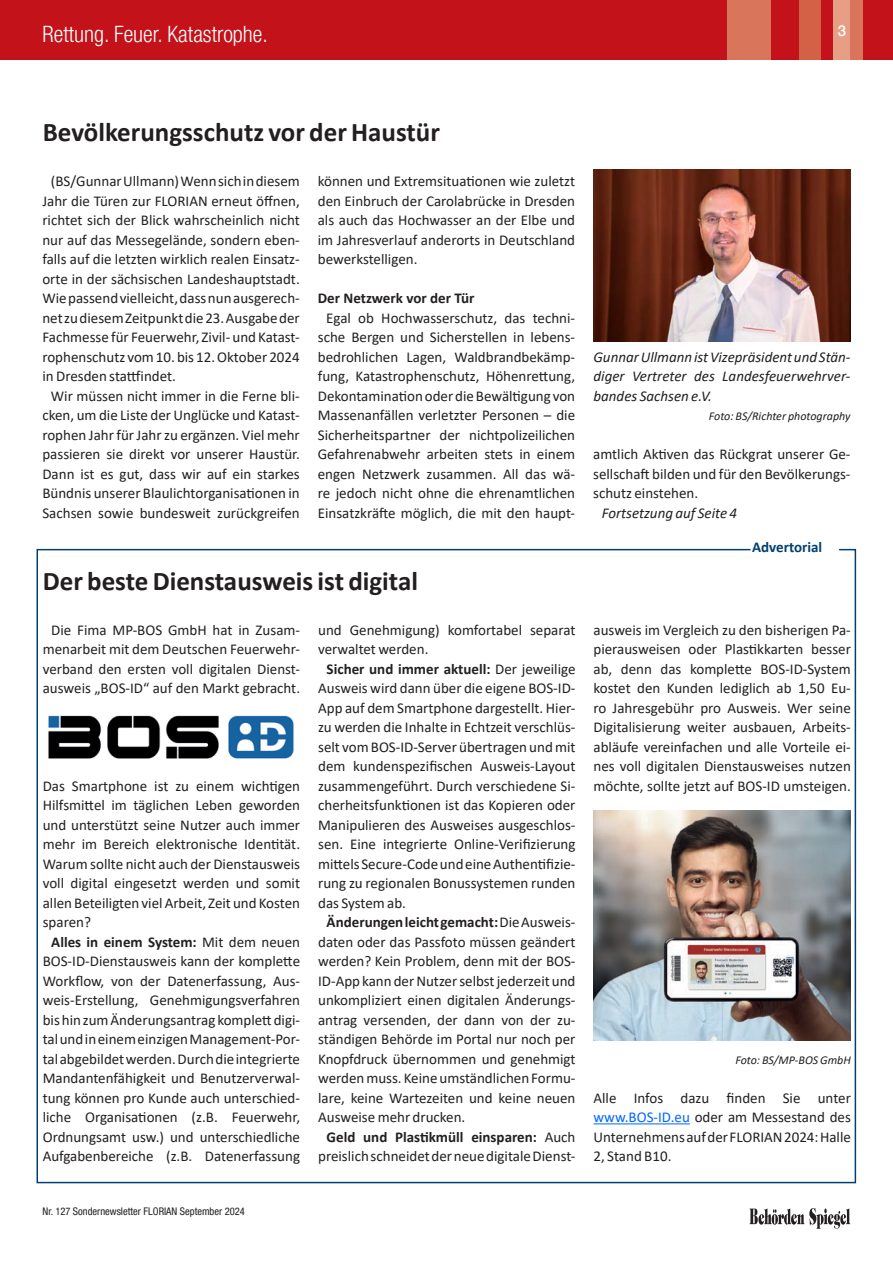
<style>
.page{position:relative;width:893px;height:1263px;background:#fff}
.page>*{position:absolute;margin:0;border:0;box-sizing:border-box;transform-origin:0 0}
.Head_newsletter{font:700 27px "Calibri";color:#231f20}
.t1{font:300 condensed 22.5px "Helvetica Neue LT Pro";color:#fff}
.fliesstext_newsletter{font:15px/19.5px "Calibri";color:#231f20;text-align:justify}
.bildunterschrift{font:italic 15px/19.5px "Calibri";color:#231f20;text-align:justify}
.Zwischenüberschrift{font:700 15px "Calibri";color:#231f20}
.fliesstext_newsletter-2{font:italic 15px "Calibri";color:#231f20}
.Zwischenüberschrift-2{font:700 15px "Calibri";color:#004071}
.t2{font:500 15px "Helvetica Neue LT Pro";color:#fff}
.bildunterschrift-2{font:italic 12px "Calibri";color:#231f20}
.t3{font:condensed 10.5px "Helvetica Neue LT Pro";color:#231f20}
.s1{font-weight:700}
.s2{color:#06f}
</style>
<div class="page">
<div style="left:0;top:0;width:893px;height:60px;background:#c4121a"></div>
<div style="left:799px;top:0;width:21px;height:60px;background:#d36146"></div>
<div style="left:727px;top:0;width:43px;height:60px;background:#d9755a"></div>
<div style="left:833px;top:0;width:24px;height:60px;background:#e69e85"></div>
<div style="left:850px;top:0;width:13px;height:60px;background:#d9755a"></div>
<svg style="left:749px;top:1208px;width:101px;height:21px"></svg>
<hr style="left:593px;top:1123px;width:97px;height:1px;background:#06f">
<img style="left:48px;top:715px;width:246px;height:44px">
<img style="left:594px;top:811px;width:257px;height:230px">
<img style="left:594px;top:170px;width:257px;height:171px">
<h2 class="t1" style="left:43px;top:20px;width:227px">Rettung. Feuer. Katastrophe.</h2>
<p class="t2" style="left:838px;top:22px;width:10px">3</p>
<p class="Head_newsletter" style="left:43px;top:113px;width:399px">Bevölkerungsschutz vor der Haustür</p>
<p class="fliesstext_newsletter" style="left:42px;top:171px;width:259px;text-indent:9px">(BS/Gunnar Ullmann) Wenn sich in diesem Jahr die Türen zur FLORIAN erneut öffnen, richtet sich der Blick wahrscheinlich nicht nur auf das Messegelände, sondern eben&shy;falls auf die letzten wirklich realen Einsatz&shy;orte in der sächsischen Landeshauptstadt.<br>Wie passend vielleicht, dass nun ausgerech&shy;net zu diesem Zeitpunkt die 23. Ausgabe der Fachmesse für Feuerwehr, Zivil- und Katast&shy;rophenschutz vom 10. bis 12. Oktober 2024 in Dresden stattfindet.</p>
<p class="fliesstext_newsletter" style="left:42px;top:385px;width:259px;text-align:center">Wir müssen nicht immer in die Ferne bli&shy;cken, um die Liste der Unglücke und Katast&shy;rophen Jahr für Jahr zu ergänzen. Viel mehr passieren sie direkt vor unserer Haustür.<br>Dann ist es gut, dass wir auf ein starkes Bündnis unserer Blaulichtorganisationen in Sachsen sowie bundesweit zurückgreifen</p>
<p class="fliesstext_newsletter" style="left:318px;top:171px;width:259px">können und Extremsituationen wie zuletzt den Einbruch der Carolabrücke in Dresden als auch das Hochwasser an der Elbe und im Jahresverlauf anderorts in Deutschland bewerkstelligen.</p>
<p class="Zwischenüberschrift" style="left:318px;top:287px;width:158px">Der Netzwerk vor der Tür</p>
<p class="fliesstext_newsletter" style="left:318px;top:307px;width:259px;text-align:center">Egal ob Hochwasserschutz, das techni&shy;sche Bergen und Sicherstellen in lebens&shy;bedrohlichen Lagen, Waldbrandbekämp&shy;fung, Katastrophenschutz, Höhenrettung, Dekontamination oder die Bewältigung von Massenanfällen verletzter Personen – die Sicherheitspartner der nichtpolizeilichen Gefahrenabwehr arbeiten stets in einem engen Netzwerk zusammen. All das wä&shy;re jedoch nicht ohne die ehrenamtlichen Einsatzkräfte möglich, die mit den haupt-</p>
<p class="Head_newsletter" style="left:43px;top:562px;width:377px">Der beste Dienstausweis ist digital</p>
<p class="fliesstext_newsletter" style="left:43px;top:619px;width:259px;text-align:center">Die Fima MP-BOS GmbH hat in Zusam&shy;menarbeit mit dem Deutschen Feuerwehr&shy;verband den ersten voll digitalen Dienst&shy;ausweis „BOS-ID“ auf den Markt gebracht.</p>
<p class="fliesstext_newsletter" style="left:43px;top:775px;width:259px">Das Smartphone ist zu einem wichtigen Hilfsmittel im täglichen Leben geworden und unterstützt seine Nutzer auch immer mehr im Bereich elektronische Identität.<br>Warum sollte nicht auch der Dienstausweis voll digital eingesetzt werden und somit allen Beteiligten viel Arbeit, Zeit und Kosten sparen?</p>
<p class="fliesstext_newsletter" style="left:43px;top:931px;width:259px;text-align:center"><span class="s1">Alles in einem System:</span> Mit dem neuen BOS-ID-Dienstausweis kann der komplette Workflow, von der Datenerfassung, Aus&shy;weis-Erstellung, Genehmigungsverfahren bis hin zum Änderungsantrag komplett digi&shy;tal und in einem einzigen Management-Por&shy;tal abgebildet werden. Durch die integrierte Mandantenfähigkeit und Benutzerverwal&shy;tung können pro Kunde auch unterschied&shy;liche Organisationen (z.B. Feuerwehr, Ordnungsamt usw.) und unterschiedliche Aufgabenbereiche (z.B. Datenerfassung</p>
<p class="t3" style="left:43px;top:1205px;width:204px">Nr. 127 Sondernewsletter FLORIAN September 2024</p>
<p class="fliesstext_newsletter" style="left:318px;top:619px;width:259px">und Genehmigung) komfortabel separat verwaltet werden.</p>
<p class="fliesstext_newsletter" style="left:318px;top:658px;width:259px;text-indent:9px"><span class="s1">Sicher und immer aktuell:</span> Der jeweilige Ausweis wird dann über die eigene BOS-ID-App auf dem Smartphone dargestellt. Hier&shy;zu werden die Inhalte in Echtzeit verschlüs&shy;selt vom BOS-ID-Server übertragen und mit dem kundenspezifischen Ausweis-Layout zusammengeführt. Durch verschiedene Si&shy;cherheitsfunktionen ist das Kopieren oder Manipulieren des Ausweises ausgeschlos&shy;sen. Eine integrierte Online-Verifizierung mittels Secure-Code und eine Authentifizie&shy;rung zu regionalen Bonussystemen runden das System ab.</p>
<p class="fliesstext_newsletter" style="left:318px;top:912px;width:259px;text-indent:9px"><span class="s1">Änderungen leicht gemacht:</span> Die Ausweis&shy;daten oder das Passfoto müssen geändert werden? Kein Problem, denn mit der BOS-ID-App kann der Nutzer selbst jederzeit und unkompliziert einen digitalen Änderungs&shy;antrag versenden, der dann von der zu&shy;ständigen Behörde im Portal nur noch per Knopfdruck übernommen und genehmigt werden muss. Keine umständlichen Formu&shy;lare, keine Wartezeiten und keine neuen Ausweise mehr drucken.</p>
<p class="fliesstext_newsletter" style="left:318px;top:1126px;width:259px;text-align:center"><span class="s1">Geld und Plastikmüll einsparen:</span> Auch preislich schneidet der neue digitale Dienst-</p>
<p class="bildunterschrift" style="left:593px;top:346px;width:258px">Gunnar Ullmann ist Vizepräsident und Stän&shy;diger Vertreter des Landesfeuerwehrver&shy;bandes Sachsen e.V.</p>
<p class="bildunterschrift-2" style="left:709px;top:408px;width:143px">Foto: BS/Richter photography</p>
<p class="fliesstext_newsletter" style="left:593px;top:444px;width:259px">amtlich Aktiven das Rückgrat unserer Ge&shy;sellschaft bilden und für den Bevölkerungs&shy;schutz einstehen.</p>
<p class="fliesstext_newsletter-2" style="left:602px;top:502px;width:137px">Fortsetzung auf Seite 4</p>
<p class="Zwischenüberschrift-2" style="left:752px;top:537px;width:72px">Advertorial</p>
<p class="fliesstext_newsletter" style="left:593px;top:619px;width:259px">ausweis im Vergleich zu den bisherigen Pa&shy;pierausweisen oder Plastikkarten besser ab, denn das komplette BOS-ID-System kostet den Kunden lediglich ab 1,50 Eu&shy;ro Jahresgebühr pro Ausweis. Wer seine Digitalisierung weiter ausbauen, Arbeits&shy;abläufe vereinfachen und alle Vorteile ei&shy;nes voll digitalen Dienstausweises nutzen möchte, sollte jetzt auf BOS-ID umsteigen.</p>
<p class="bildunterschrift-2" style="left:735px;top:1051px;width:117px">Foto: BS/MP-BOS GmbH</p>
<p class="fliesstext_newsletter" style="left:593px;top:1087px;width:259px">Alle Infos dazu finden Sie unter <span class="s2">www.BOS-ID.eu</span> oder am Messestand des Unternehmens auf der FLORIAN 2024: Halle 2, Stand B10.</p>
</div>
